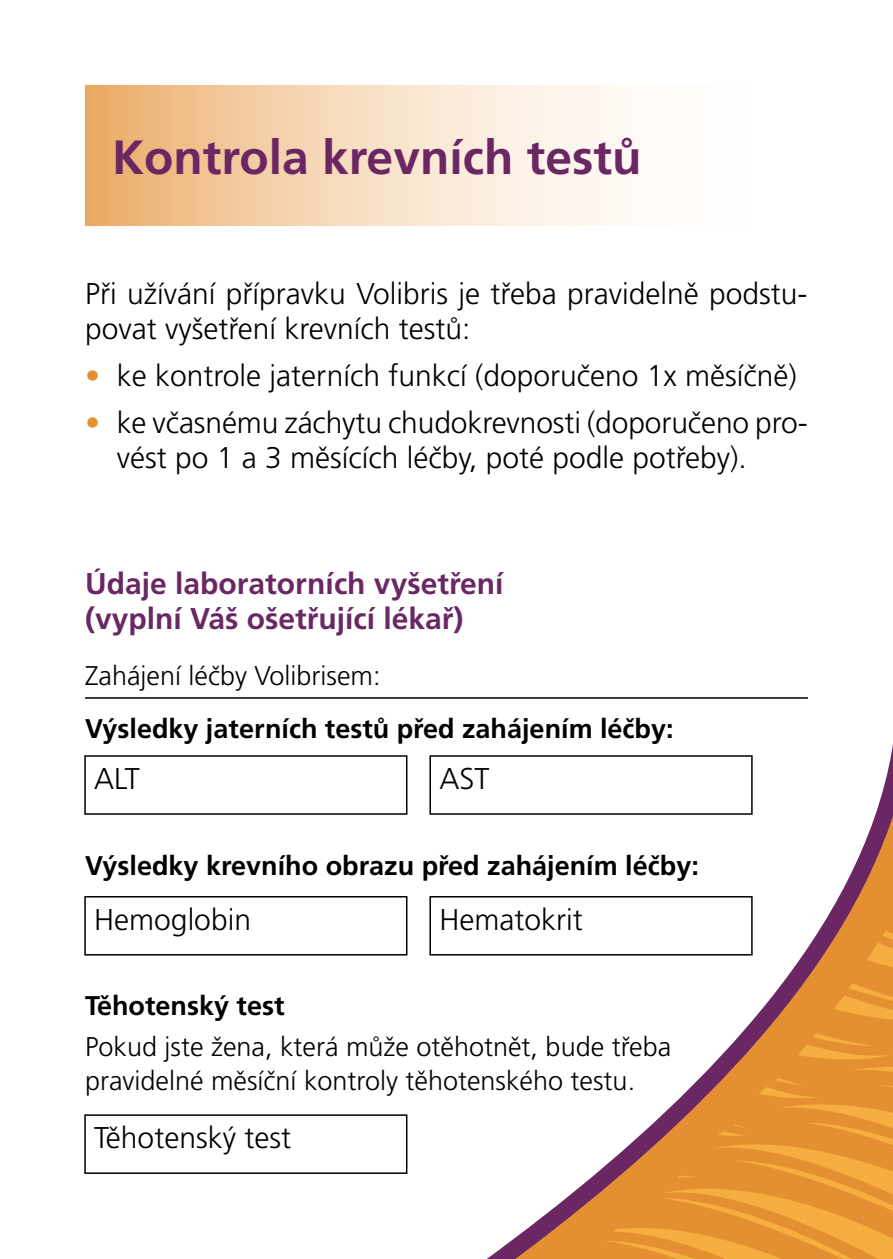
<style>
.page{position:relative;width:893px;height:1259px;background:#fff}
.page>*{position:absolute;margin:0;border:0;box-sizing:border-box;transform-origin:0 0}
.t1{font:700 48px "Frutiger CE";color:#6b2764}
.t2{font:300 30px/34.5px "Frutiger CE";color:#000}
.t3{font:700 30px/34.5px "Frutiger CE";color:#6b2764}
.t4{font:300 27px/34.5px "Frutiger CE";color:#000}
.t5{font:700 27px "Frutiger CE";color:#000}
.s1{color:#e49032}
</style>
<div class="page">
<svg style="left:437px;top:698px;width:456px;height:561px"></svg>
<svg style="left:604px;top:930px;width:289px;height:329px;fill:#e49036"></svg>
<svg style="left:85px;top:85px;width:551px;height:141px;background:#f5d8b8"></svg>
<hr style="left:85px;top:697px;width:723px;height:1px;background:#000">
<div style="left:84px;top:755px;width:323px;height:60px;border:2px solid #000"></div>
<div style="left:84px;top:896px;width:323px;height:59px;border:2px solid #000"></div>
<div style="left:84px;top:1114px;width:323px;height:60px;border:2px solid #000"></div>
<div style="left:429px;top:755px;width:324px;height:60px;border:2px solid #000"></div>
<div style="left:429px;top:896px;width:324px;height:59px;border:2px solid #000"></div>
<h1 class="t1" style="left:112px;top:130px;width:531px">Kontrola krevních testů</h1>
<p class="t2" style="left:85px;top:276px;width:724px">Při užívání přípravku Volibris je třeba pravidelně podstu&shy;povat vyšetření krevních testů:</p>
<p class="t2" style="left:85px;top:358px;width:713px"><span class="s1">•</span> ke kontrole jaterních funkcí (doporučeno 1x měsíčně)</p>
<p class="t2" style="left:117px;top:405px;width:692px;text-indent:-32px"><span class="s1">•</span> ke včasnému záchytu chudokrevnosti (doporučeno pro&shy;vést po 1 a 3 měsících léčby, poté podle potřeby).</p>
<p class="t3" style="left:85px;top:566px;width:420px">Údaje laboratorních vyšetření (vyplní Váš ošetřující lékař)</p>
<p class="t4" style="left:85px;top:658px;width:297px">Zahájení léčby Volibrisem:</p>
<p class="t5" style="left:85px;top:713px;width:590px">Výsledky jaterních testů před zahájením léčby:</p>
<p class="t2" style="left:94px;top:761px;width:47px">ALT</p>
<p class="t2" style="left:439px;top:761px;width:52px">AST</p>
<p class="t5" style="left:85px;top:850px;width:615px">Výsledky krevního obrazu před zahájením léčby:</p>
<p class="t2" style="left:94px;top:901px;width:158px">Hemoglobin</p>
<p class="t2" style="left:439px;top:901px;width:145px">Hematokrit</p>
<p class="t5" style="left:85px;top:990px;width:201px">Těhotenský test</p>
<p class="t4" style="left:85px;top:1029px;width:588px">Pokud jste žena, která může otěhotnět, bude třeba pravidelné měsíční kontroly těhotenského testu.</p>
<p class="t2" style="left:94px;top:1120px;width:198px">Těhotenský test</p>
</div>
